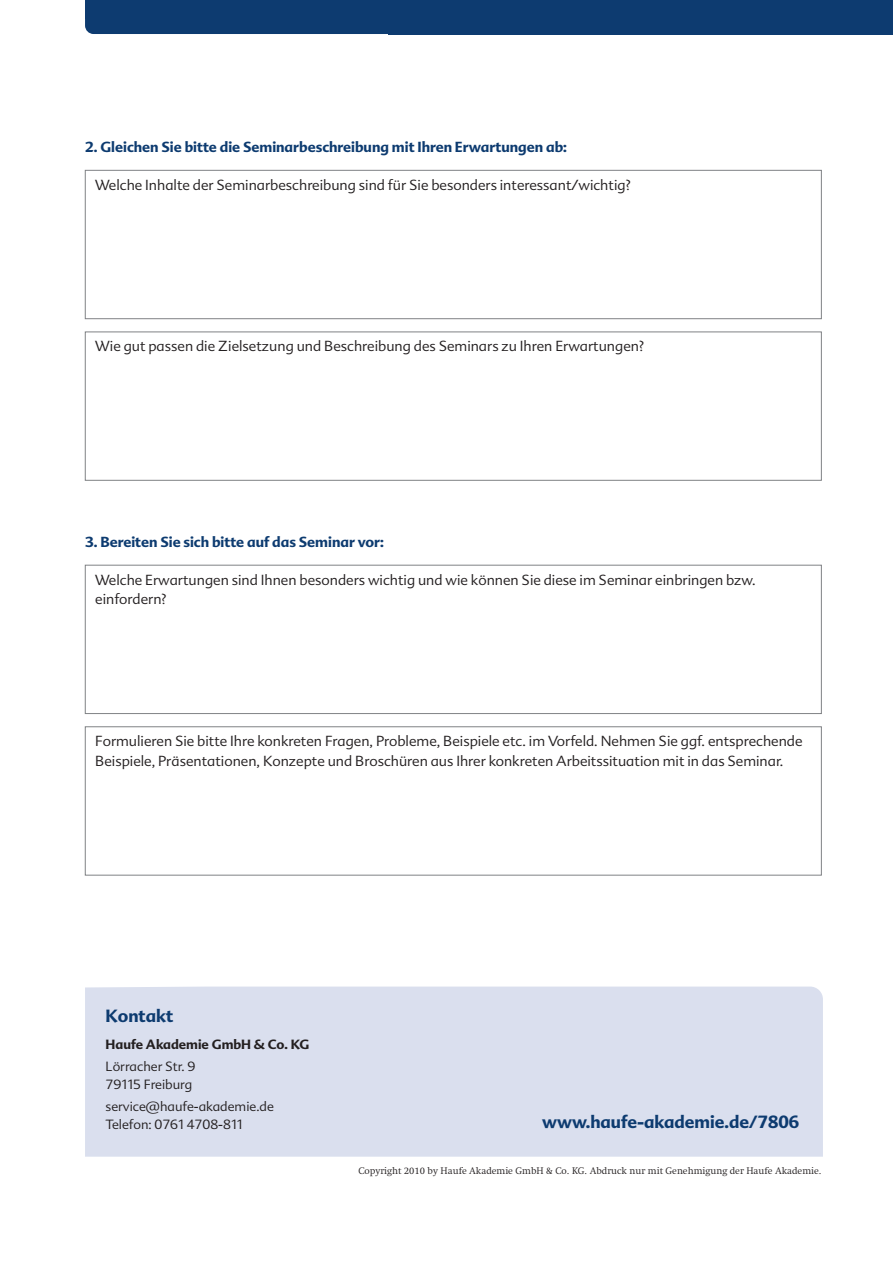
<style>
.page{position:relative;width:893px;height:1263px;background:#fff}
.page>*{position:absolute;margin:0;border:0;box-sizing:border-box;transform-origin:0 0}
.t1{font:700 17.25px "Advert";color:#0d3b70}
.t2{font:300 14.25px/19.5px "Advert";color:#231f20}
.t3{font:700 14.25px "Advert";color:#0d3b70}
.t4{font:300 13.05px/18px "Advert";color:#231f20}
.t5{font:700 13.05px "Advert";color:#231f20}
.t6{font:300 9.75px "Swift Com";color:#231f20}
</style>
<div class="page">
<div style="left:85px;top:0;width:808px;height:34px;background:#0d3b70;border-radius:9px"></div>
<div style="left:85px;top:0;width:808px;height:18px;background:#0d3b70"></div>
<div style="left:388px;top:0;width:505px;height:34px;background:#0d3b70"></div>
<div style="left:85px;top:986px;width:738px;height:171px;background:#dadfee"></div>
<div style="left:85px;top:170px;width:737px;height:149px;border:1px solid #808285"></div>
<div style="left:85px;top:565px;width:737px;height:149px;border:1px solid #808285"></div>
<div style="left:85px;top:726px;width:737px;height:149px;border:1px solid #808285"></div>
<p class="t3" style="left:85px;top:141px;width:483px">2. Gleichen Sie bitte die Seminarbeschreibung mit Ihren Erwartungen ab:</p>
<p class="t2" style="left:95px;top:176px;width:537px">Welche Inhalte der Seminarbeschreibung sind für Sie besonders interessant/wichtig?</p>
<p class="t2" style="left:95px;top:338px;width:550px">Wie gut passen die Zielsetzung und Beschreibung des Seminars zu Ihren Erwartungen?</p>
<p class="t3" style="left:85px;top:536px;width:300px">3. Bereiten Sie sich bitte auf das Seminar vor:</p>
<p class="t2" style="left:95px;top:571px;width:662px">Welche Erwartungen sind Ihnen besonders wichtig und wie können Sie diese im Seminar einbringen bzw. einfordern?</p>
<p class="t2" style="left:95px;top:733px;width:709px">Formulieren Sie bitte Ihre konkreten Fragen, Probleme, Beispiele etc. im Vorfeld. Nehmen Sie ggf. entsprechende<br>Beispiele, Präsentationen, Konzepte und Broschüren aus Ihrer konkreten Arbeitssituation mit in das Seminar.</p>
<p class="t1" style="left:106px;top:1009px;width:69px">Kontakt</p>
<p class="t5" style="left:106px;top:1038px;width:205px">Haufe Akademie GmbH &amp; Co. KG</p>
<p class="t4" style="left:106px;top:1058px;width:91px">Lörracher Str. 9<br>79115 Freiburg</p>
<p class="t4" style="left:106px;top:1098px;width:170px">service@haufe-akademie.de<br>Telefon: 0761 4708-811</p>
<p class="t1" style="left:542px;top:1114px;width:259px">www.haufe-akademie.de/7806</p>
<p class="t6" style="left:359px;top:1167px;width:464px">Copyright 2010 by Haufe Akademie GmbH &amp; Co. KG. Abdruck nur mit Genehmigung der Haufe Akademie.</p>
</div>
